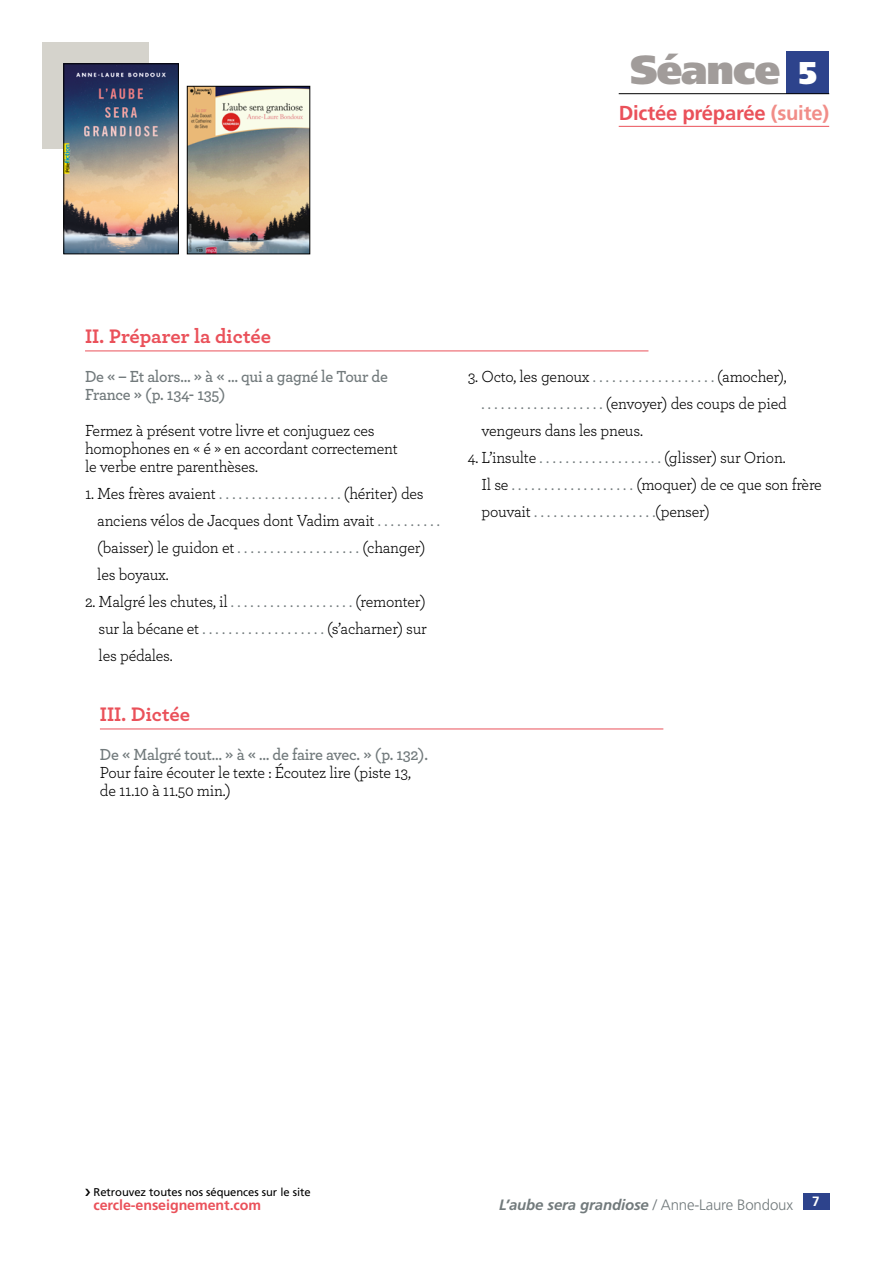
<style>
.page{position:relative;width:893px;height:1263px;background:#fff}
.page>*{position:absolute;margin:0;border:0;box-sizing:border-box;transform-origin:0 0}
.t1{font:900 40.5px "Frutiger LT Std";letter-spacing:-.025em;color:#a19c9a}
.t2{font:900 31.5px "Frutiger LT Std";color:#fff}
.t3{font:700 20.55px "Archer";color:#ea515a}
.t4{font:700 20.25px "Frutiger LT Std";letter-spacing:-.01em;color:#ea515a}
.t5{font:18px "Archer";color:#727a7c;scale:.95 1}
.t6{font:16.8px/27px "Archer";letter-spacing:-.015em;color:#000;scale:.95 1}
.t7{font:600 16.8px/18px "Archer";letter-spacing:-.015em;color:#727a7c;scale:.95 1}
.t8{font:italic 700 15px "Frutiger LT Std";letter-spacing:-.01em;color:#727a7c}
.t9{font:700 14.25px "Frutiger LT Std";letter-spacing:-.005em;color:#ea515a}
.t10{font:700 13.5px "Frutiger LT Std";color:#fff}
.t11{font:11.25px "Frutiger LT Std";letter-spacing:-.005em;color:#000}
.s1{color:#f18d88}
.s2{font-size:18px;color:#727a7c}
.s3{font-size:16.8px;color:#000}
.s4{font-weight:300;font-style:normal}
</style>
<div class="page">
<img style="left:189px;top:88px;width:119px;height:164px">
<div style="left:187px;top:86px;width:123px;height:168px;border:1px solid #000"></div>
<div style="left:787px;top:51px;width:42px;height:43px;background:#2d438c"></div>
<div style="left:43px;top:43px;width:106px;height:106px;background:#d5d3cc"></div>
<hr style="left:100px;top:729px;width:563px;height:1px;background:#ea515a">
<hr style="left:619px;top:93px;width:210px;height:1px;background:#000">
<hr style="left:619px;top:126px;width:210px;height:1px;background:#ea515a">
<img style="left:66px;top:66px;width:111px;height:186px">
<div style="left:64px;top:64px;width:115px;height:190px;border:1px solid #000"></div>
<div style="left:803px;top:1193px;width:26px;height:17px;background:#2d438c"></div>
<hr style="left:85px;top:351px;width:563px;height:1px;background:#ea515a">
<h1 class="t1" style="left:630px;top:45px;width:152px">Séance</h1>
<p class="t4" style="left:619px;top:101px;width:212px">Dictée préparée <span class="s1">(suite)</span></p>
<h2 class="t2" style="left:799px;top:53px;width:20px">5</h2>
<p class="t3" style="left:85px;top:320px;width:187px">II. Préparer la dictée</p>
<p class="t7" style="left:85px;top:367px;width:320px">De « – Et alors… » à « … qui a gagné le Tour de<br>France » (p. 134- 135)</p>
<p class="t6" style="left:85px;top:421px;width:331px;line-height:18px">Fermez à présent votre livre et conjuguez ces homophones en « é » en accordant correctement le verbe entre parenthèses.</p>
<p class="t6" style="left:97px;top:479px;width:362px;text-indent:-12px">1. Mes frères avaient <span class="s2">. . . . . . . . . . . . . . . . . . .</span> (hériter) des anciens vélos de Jacques dont Vadim avait <span class="s2">. . . . . . . . . . </span>(baisser) le guidon et <span class="s2">. . . . . . . . . . . . . . . . . . .</span> (changer) les boyaux.</p>
<p class="t6" style="left:99px;top:587px;width:347px;text-align:justify;text-indent:-14px">2. Malgré les chutes, il <span class="s2">. . . . . . . . . . . . . . . . . . .</span> (remonter) sur la bécane et <span class="s2">. . . . . . . . . . . . . . . . . . .</span> (s’acharner) sur les pédales.</p>
<p class="t3" style="left:100px;top:698px;width:92px">III. Dictée</p>
<p class="t7" style="left:100px;top:745px;width:347px">De « Malgré tout… » à « … de faire avec. » (p. 132).</p>
<p class="t6" style="left:100px;top:763px;width:329px;line-height:18px">Pour faire écouter le texte : Écoutez lire (piste 13, de 11.10 à 11.50 min.)</p>
<p class="t6" style="left:481px;top:362px;width:323px;text-align:justify;text-indent:-14px">3. Octo, les genoux <span class="s2">. . . . . . . . . . . . . . . . . . .</span> (amocher), <span class="s2">. . . . . . . . . . . . . . . . . . .</span> (envoyer) des coups de pied vengeurs dans les pneus.</p>
<p class="t6" style="left:481px;top:443px;width:360px;text-indent:-14px">4. L’insulte <span class="s2">. . . . . . . . . . . . . . . . . . .</span> (glisser) sur Orion.<br>Il se <span class="s2">. . . . . . . . . . . . . . . . . . .</span> (moquer) de ce que son frère</p>
<p class="t5" style="left:481px;top:499px;width:242px"><span class="s3">pouvait</span> . . . . . . . . . . . . . . . . . . .<span class="s3">(penser)</span></p>
<p class="t11" style="left:94px;top:1186px;width:219px">Retrouvez toutes nos séquences sur le site</p>
<p class="t9" style="left:94px;top:1197px;width:169px">cercle-enseignement.com</p>
<p class="t10" style="left:812px;top:1194px;width:9px">7</p>
<p class="t8" style="left:499px;top:1196px;width:295px">L’aube sera grandiose <span class="s4">/ Anne-Laure Bondoux</span></p>
</div>
